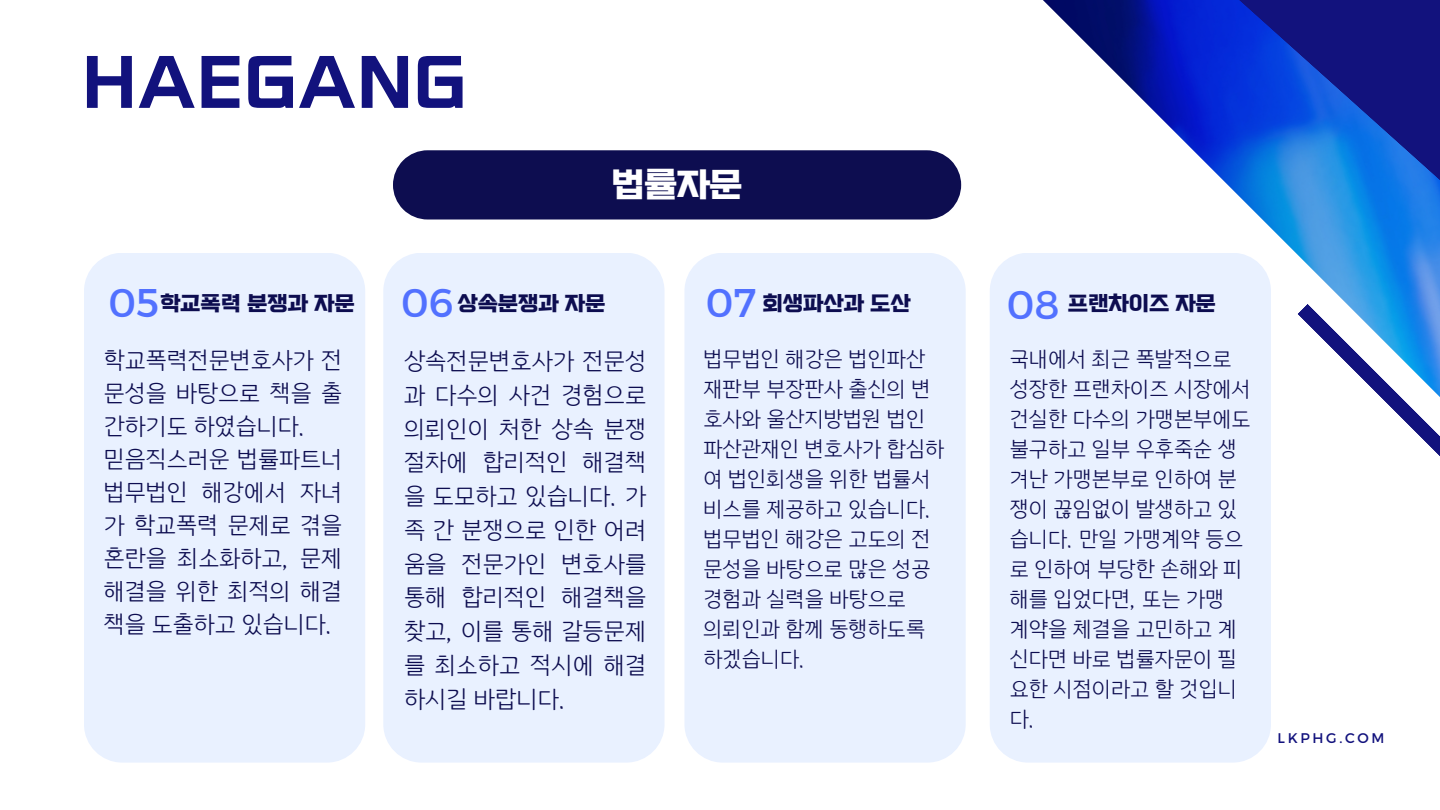
<style>
.page{position:relative;width:1440px;height:810px;background:#fff}
.page>*{position:absolute;margin:0;border:0;box-sizing:border-box;transform-origin:0 0}
.t1{font:60px "TDTD Peong Go OTF";color:#12127d}
.t2{font:40px "Montserrat";color:#5271ff}
.t3{font:32px "TDTD Peong Go OTF";color:#fff}
.t4{font:24.2px/33.8px "BB Tree GL";color:#0d0d50;text-align:justify}
.t5{font:23.9px/33px "BB Tree GL";color:#0d0d50}
.t6{font:21.8px/30px "BB Tree GL";color:#0d0d50}
.t7{font:19.5px "TDTD Peong Go OTF";color:#0d0d50}
.t8{font:14px "Montserrat";letter-spacing:.19em;color:#12127d}
</style>
<div class="page">
<div style="left:84px;top:253px;width:281px;height:510px;background:#e9f1ff;border-radius:38px"></div>
<img style="left:934px;top:0;width:506px;height:304px">
<svg style="left:1202px;top:0;width:238px;height:268px;background:#265bc6"></svg>
<svg style="left:1298px;top:304px;width:142px;height:152px"></svg>
<div style="left:383px;top:253px;width:282px;height:510px;background:#e9f1ff;border-radius:38px"></div>
<div style="left:684px;top:253px;width:282px;height:510px;background:#e9f1ff;border-radius:38px"></div>
<div style="left:990px;top:253px;width:281px;height:510px;background:#e9f1ff;border-radius:38px"></div>
<div style="left:393px;top:150px;width:568px;height:70px;background:#0d0d50"></div>
<h3 class="t1" style="left:81px;top:48px;width:388px">HAEGANG</h3>
<p class="t3" style="left:612px;top:167px;width:132px">법률자문</p>
<h2 class="t7" style="left:160px;top:292px;width:196px">학교폭력 분쟁과 자문</h2>
<h4 class="t2" style="left:401px;top:277px;width:54px">06</h4>
<h4 class="t7" style="left:457px;top:292px;width:149px">상속분쟁과 자문</h4>
<h3 class="t7" style="left:763px;top:292px;width:149px">회생파산과 도산</h3>
<p class="t7" style="left:1068px;top:292px;width:149px">프랜차이즈 자문</p>
<h3 class="t4" style="left:404px;top:344px;width:244px">상속전문변호사가 전문성 과 다수의 사건 경험으로 의뢰인이 처한 상속 분쟁 절차에 합리적인 해결책 을 도모하고 있습니다. 가 족 간 분쟁으로 인한 어려 움을 전문가인 변호사를 통해 합리적인 해결책을 찾고, 이를 통해 갈등문제 를 최소하고 적시에 해결 하시길 바랍니다.</h3>
<p class="t2" style="left:108px;top:277px;width:52px">05</p>
<h1 class="t5" style="left:104px;top:344px;width:240px">학교폭력전문변호사가 전 문성을 바탕으로 책을 출 간하기도 하였습니다. 믿음직스러운 법률파트너 법무법인 해강에서 자녀 가 학교폭력 문제로 겪을 혼란을 최소화하고, 문제 해결을 위한 최적의 해결 책을 도출하고 있습니다.</h1>
<p class="t2" style="left:706px;top:277px;width:52px">07</p>
<h4 class="t6" style="left:703px;top:344px;width:242px">법무법인 해강은 법인파산 재판부 부장판사 출신의 변 호사와 울산지방법원 법인 파산관재인 변호사가 합심하 여 법인회생을 위한 법률서 비스를 제공하고 있습니다. 법무법인 해강은 고도의 전 문성을 바탕으로 많은 성공 경험과 실력을 바탕으로 의뢰인과 함께 동행하도록 하겠습니다.</h4>
<h3 class="t6" style="left:1010px;top:344px;width:242px">국내에서 최근 폭발적으로 성장한 프랜차이즈 시장에서 건실한 다수의 가맹본부에도 불구하고 일부 우후죽순 생 겨난 가맹본부로 인하여 분 쟁이 끊임없이 발생하고 있 습니다. 만일 가맹계약 등으 로 인하여 부당한 손해와 피 해를 입었다면, 또는 가맹 계약을 체결을 고민하고 계 신다면 바로 법률자문이 필 요한 시점이라고 할 것입니 다.</h3>
<p class="t2" style="left:1007px;top:279px;width:54px">08</p>
<h4 class="t8" style="left:1278px;top:728px;width:108px">LKPHG.COM</h4>
</div>
